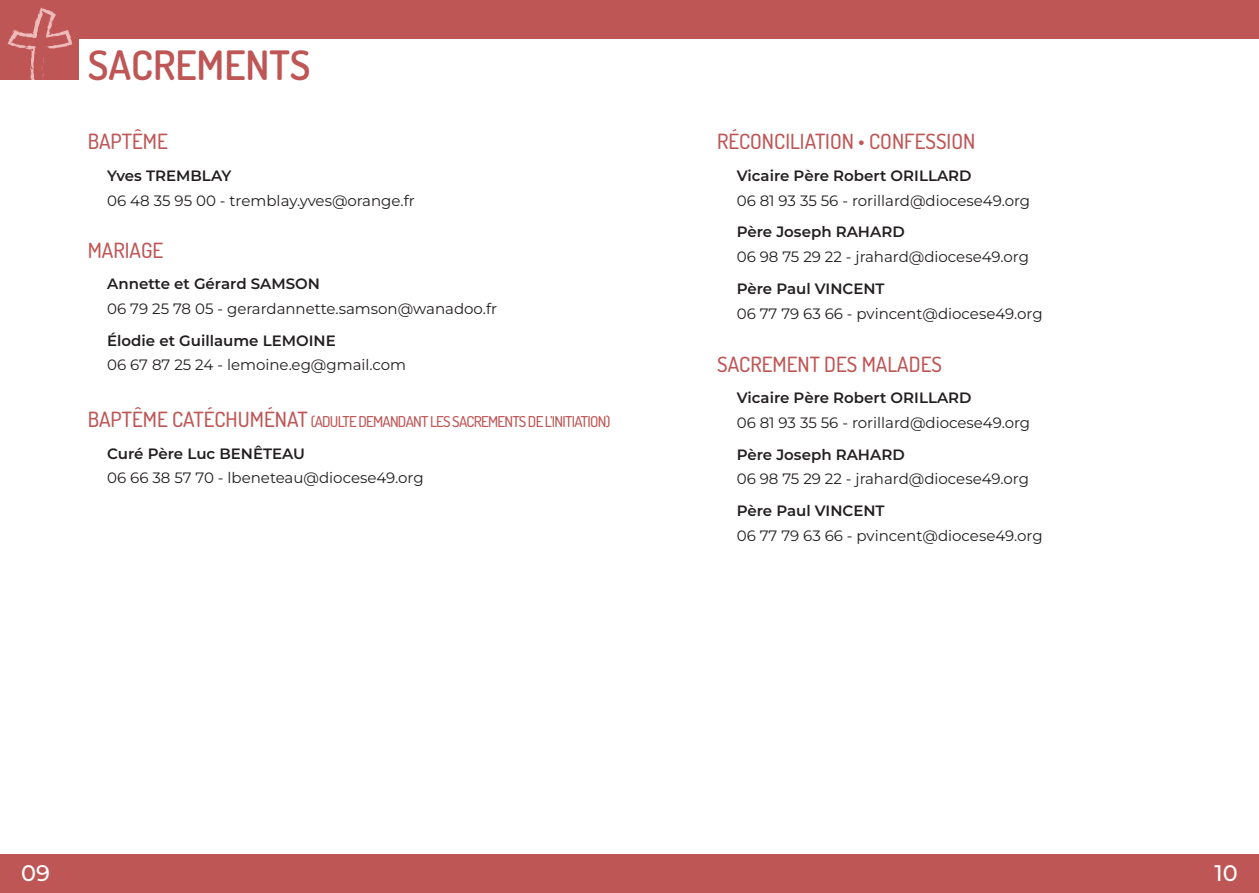
<style>
.page{position:relative;width:1259px;height:893px;background:#fff}
.page>*{position:absolute;margin:0;border:0;box-sizing:border-box;transform-origin:0 0}
.t1{font:600 40.5px "Dosis";color:#be5656}
.t2{font:500 22.5px "Montserrat";color:#fff}
.t3{font:500 21px "Dosis";color:#be5656}
.t4{font:15px "Montserrat";color:#231f20}
.t5{font:600 15px "Montserrat";color:#231f20}
.t6{font:500 15px "Dosis";letter-spacing:-.05em;color:#be5656}
.s1{font-size:21px}
</style>
<div class="page">
<div style="left:0;top:0;width:1259px;height:38px;background:#be5656"></div>
<div style="left:0;top:0;width:78px;height:80px;background:#be5656"></div>
<svg style="left:8px;top:7px;width:64px;height:73px"></svg>
<div style="left:0;top:854px;width:1259px;height:39px;background:#be5656"></div>
<h1 class="t1" style="left:88px;top:43px;width:224px">SACREMENTS</h1>
<h3 class="t3" style="left:88px;top:133px;width:82px">BAPTÊME</h3>
<p class="t5" style="left:107px;top:168px;width:126px">Yves TREMBLAY</p>
<p class="t4" style="left:107px;top:195px;width:309px">06 48 35 95 00 - tremblay.yves@orange.fr</p>
<h3 class="t3" style="left:88px;top:242px;width:77px">MARIAGE</h3>
<p class="t5" style="left:107px;top:276px;width:214px">Annette et Gérard SAMSON</p>
<p class="t4" style="left:107px;top:303px;width:391px">06 79 25 78 05 - gerardannette.samson@wanadoo.fr</p>
<p class="t5" style="left:107px;top:332px;width:230px">Élodie et Guillaume LEMOINE</p>
<p class="t4" style="left:107px;top:359px;width:300px">06 67 87 25 24 - lemoine.eg@gmail.com</p>
<p class="t6" style="left:88px;top:415px;width:524px"><span class="s1">BAPTÊME CATÉCHUMÉNAT</span> (ADULTE DEMANDANT LES SACREMENTS DE L’INITIATION)</p>
<p class="t5" style="left:107px;top:445px;width:199px">Curé Père Luc BENÊTEAU</p>
<p class="t4" style="left:107px;top:472px;width:318px">06 66 38 57 70 - lbeneteau@diocese49.org</p>
<h3 class="t3" style="left:717px;top:133px;width:260px">RÉCONCILIATION • CONFESSION</h3>
<p class="t5" style="left:736px;top:168px;width:236px">Vicaire Père Robert ORILLARD</p>
<p class="t4" style="left:736px;top:195px;width:295px">06 81 93 35 56 - rorillard@diocese49.org</p>
<p class="t5" style="left:736px;top:224px;width:169px">Père Joseph RAHARD</p>
<p class="t4" style="left:736px;top:251px;width:294px">06 98 75 29 22 - jrahard@diocese49.org</p>
<p class="t5" style="left:736px;top:280px;width:149px">Père Paul VINCENT</p>
<p class="t4" style="left:736px;top:307px;width:307px">06 77 79 63 66 - pvincent@diocese49.org</p>
<h3 class="t3" style="left:717px;top:355px;width:226px">SACREMENT DES MALADES</h3>
<p class="t5" style="left:736px;top:390px;width:236px">Vicaire Père Robert ORILLARD</p>
<p class="t4" style="left:736px;top:417px;width:295px">06 81 93 35 56 - rorillard@diocese49.org</p>
<p class="t5" style="left:736px;top:446px;width:169px">Père Joseph RAHARD</p>
<p class="t4" style="left:736px;top:473px;width:294px">06 98 75 29 22 - jrahard@diocese49.org</p>
<p class="t5" style="left:736px;top:503px;width:149px">Père Paul VINCENT</p>
<p class="t4" style="left:736px;top:529px;width:307px">06 77 79 63 66 - pvincent@diocese49.org</p>
<h2 class="t2" style="left:21px;top:860px;width:30px">09</h2>
<h2 class="t2" style="left:1214px;top:860px;width:25px">10</h2>
</div>
